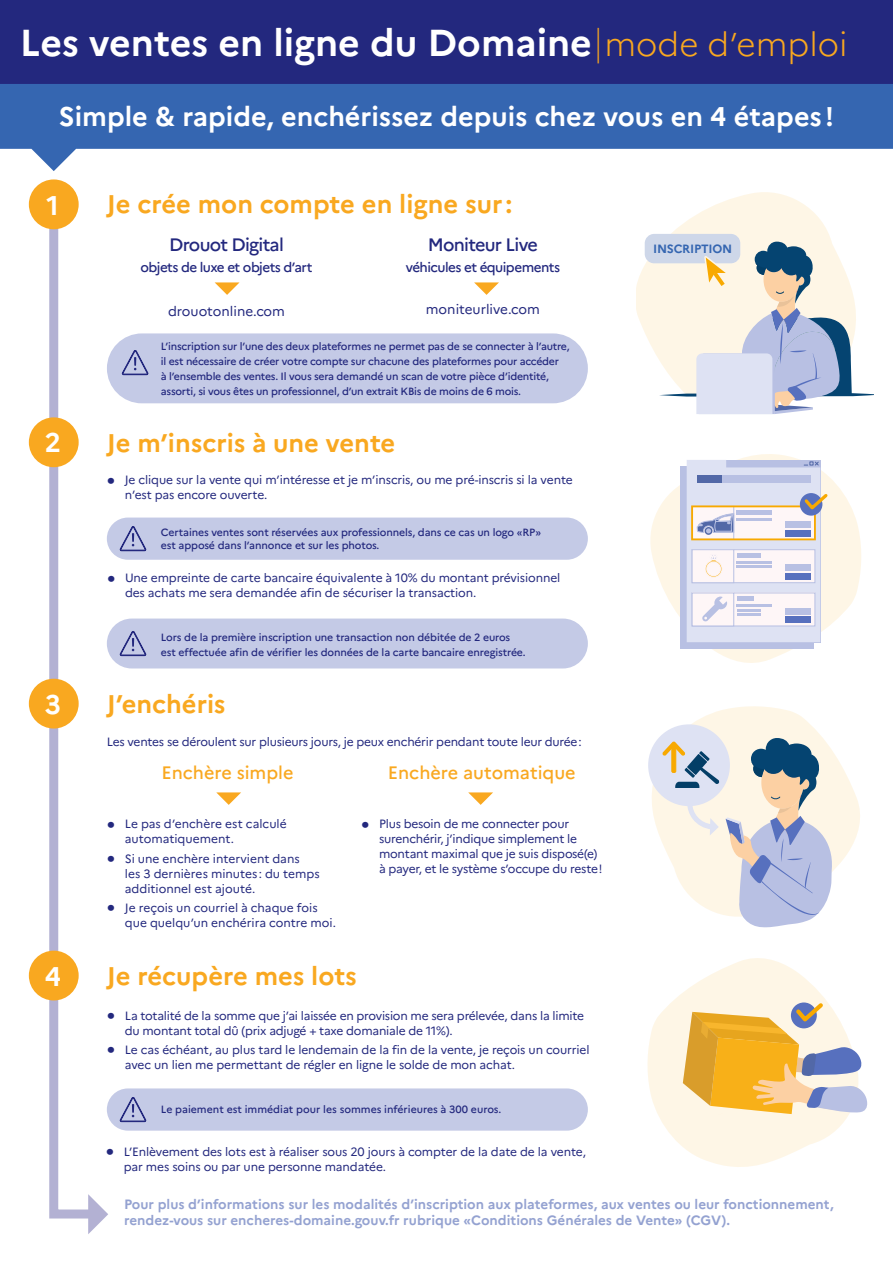
<style>
.page{position:relative;width:893px;height:1263px;background:#fff}
.page>*{position:absolute;margin:0;border:0;box-sizing:border-box;transform-origin:0 0}
.Grand_Titre{font:700 37.5px "Marianne";color:#fff}
.Texte_courant{font:700 27px "Marianne";color:#fff}
.Titre{font:700 25.5px "Marianne";color:#f9a820}
.Texte_courant-2{font:500 18px "Marianne";letter-spacing:-.04em;color:#23287e}
.Texte_courant-3{font:500 18px "Marianne";color:#f9a820}
.Sous-Titre{font:500 18px "Marianne";color:#f9a820}
.Texte_pied_de_page{font:700 13.5px/16.2px "Marianne";color:#94a2d1}
.Texte_courant-4{font:500 13.5px "Marianne";letter-spacing:-.04em;color:#23287e}
.Texte_courant-5{font:13.5px "Marianne";color:#23287e}
.Texte_courant-6{font:12px/15px "Marianne";letter-spacing:-.01em;color:#23287e}
.Liste_Puces_carré_or{font:700 12px "Marianne";letter-spacing:-.02em;color:#3566b1}
.Sous-Titre-2{font:500 10.5px/15px "Marianne";letter-spacing:-.02em;color:#23287e}
.Sous-Titre-3{font:500 10.5px "Marianne";color:#23287e}
.s1{font-weight:100;color:#f9a820}
.s2{font-weight:300;font-size:33px;color:#f9a820}
.s3{font-size:24px}
</style>
<div class="page">
<div style="left:0;top:0;width:893px;height:112px;background:#23287e"></div>
<svg style="left:0;top:84px;width:893px;height:87px;fill:#3566b1"></svg>
<div style="left:107px;top:618px;width:481px;height:50px;background:#c4cae6;border-radius:25px"></div>
<div style="left:107px;top:517px;width:481px;height:43px;background:#c4cae6;border-radius:21px"></div>
<div style="left:107px;top:333px;width:481px;height:70px;background:#c4cae6;border-radius:35px"></div>
<svg style="left:45px;top:209px;width:43px;height:1010px"></svg>
<div style="left:107px;top:1088px;width:481px;height:42px;background:#c4cae6;border-radius:21px"></div>
<div style="left:29px;top:179px;width:50px;height:50px;background:#f9a820;border-radius:50%"></div>
<div style="left:29px;top:417px;width:50px;height:50px;background:#f9a820;border-radius:50%"></div>
<svg style="left:650px;top:454px;width:211px;height:209px"></svg>
<svg style="left:652px;top:706px;width:208px;height:221px"></svg>
<svg style="left:647px;top:958px;width:220px;height:209px"></svg>
<svg style="left:215px;top:282px;width:25px;height:13px"></svg>
<svg style="left:474px;top:282px;width:25px;height:13px"></svg>
<svg style="left:88px;top:1194px;width:20px;height:40px"></svg>
<div style="left:29px;top:679px;width:50px;height:49px;background:#f9a820;border-radius:50%"></div>
<div style="left:29px;top:951px;width:50px;height:49px;background:#f9a820;border-radius:50%"></div>
<svg style="left:216px;top:792px;width:25px;height:13px"></svg>
<svg style="left:468px;top:792px;width:25px;height:13px"></svg>
<svg style="left:636px;top:192px;width:238px;height:222px"></svg>
<svg style="left:122px;top:350px;width:26px;height:25px"></svg>
<svg style="left:120px;top:526px;width:26px;height:25px"></svg>
<svg style="left:120px;top:631px;width:26px;height:25px"></svg>
<svg style="left:120px;top:1097px;width:26px;height:25px"></svg>
<p class="Grand_Titre" style="left:20px;top:19px;width:829px">Les ventes en ligne du Domaine<span class="s1">|</span><span class="s2">mode d’emploi</span></p>
<p class="Texte_courant" style="left:59px;top:100px;width:777px">Simple &amp; rapide, enchérissez depuis chez vous en 4 étapes !</p>
<p class="Texte_courant" style="left:47px;top:188px;width:14px">1</p>
<p class="Titre" style="left:107px;top:189px;width:407px">Je crée mon compte en ligne sur :</p>
<p class="Texte_courant-2" style="left:169px;top:234px;width:116px">Drouot Digital</p>
<p class="Texte_courant-4" style="left:141px;top:259px;width:173px">objets de luxe et objets d’art</p>
<p class="Texte_courant-5" style="left:168px;top:303px;width:118px">drouotonline.com</p>
<p class="Texte_courant-2" style="left:428px;top:234px;width:112px">Moniteur Live</p>
<p class="Texte_courant-4" style="left:406px;top:259px;width:156px">véhicules et équipements</p>
<p class="Texte_courant-5" style="left:426px;top:301px;width:116px">moniteurlive.com</p>
<p class="Liste_Puces_carré_or" style="left:653px;top:241px;width:81px">INSCRIPTION</p>
<p class="Sous-Titre-2" style="left:161px;top:339px;width:410px">L’inscription sur l’une des deux plateformes ne permet pas de se connecter à l’autre, il est nécessaire de créer votre compte sur chacune des plateformes pour accéder<br>à l’ensemble des ventes. Il vous sera demandé un scan de votre pièce d’identité, assorti, si vous êtes un professionnel, d’un extrait KBis de moins de 6 mois.</p>
<p class="Texte_courant" style="left:45px;top:426px;width:18px">2</p>
<p class="Titre" style="left:107px;top:427px;width:290px">Je m’inscris à une vente</p>
<p class="Texte_courant-6" style="left:125px;top:473px;width:449px;text-indent:-18px"><span class="s3">•</span> Je clique sur la vente qui m’intéresse et je m’inscris, ou me pré-inscris si la vente n’est pas encore ouverte.</p>
<p class="Sous-Titre-2" style="left:161px;top:526px;width:382px;line-height:12.6px">Certaines ventes sont réservées aux professionnels, dans ce cas un logo «RP» est apposé dans l’annonce et sur les photos.</p>
<p class="Texte_courant-6" style="left:125px;top:571px;width:437px;text-indent:-18px"><span class="s3">•</span> Une empreinte de carte bancaire équivalente à 10% du montant prévisionnel des achats me sera demandée afin de sécuriser la transaction.</p>
<p class="Sous-Titre-2" style="left:161px;top:630px;width:366px">Lors de la première inscription une transaction non débitée de 2 euros est effectuée afin de vérifier les données de la carte bancaire enregistrée.</p>
<p class="Texte_courant" style="left:45px;top:688px;width:18px">3</p>
<p class="Titre" style="left:107px;top:688px;width:120px">J’enchéris</p>
<p class="Texte_courant-6" style="left:107px;top:734px;width:476px">Les ventes se déroulent sur plusieurs jours, je peux enchérir pendant toute leur durée:</p>
<p class="Sous-Titre" style="left:162px;top:762px;width:134px">Enchère simple</p>
<p class="Texte_courant-6" style="left:125px;top:817px;width:163px;text-indent:-18px"><span class="s3">•</span> Le pas d’enchère est calculé automatiquement.</p>
<p class="Texte_courant-6" style="left:125px;top:851px;width:196px;text-indent:-18px"><span class="s3">•</span> Si une enchère intervient dans<br>les 3 dernières minutes: du temps additionnel est ajouté.</p>
<p class="Texte_courant-6" style="left:125px;top:900px;width:213px;text-indent:-18px"><span class="s3">•</span> Je reçois un courriel à chaque fois que quelqu’un enchérira contre moi.</p>
<p class="Texte_courant-3" style="left:388px;top:762px;width:189px">Enchère automatique</p>
<p class="Texte_courant-6" style="left:379px;top:817px;width:225px;text-indent:-18px"><span class="s3">•</span> Plus besoin de me connecter pour surenchérir, j’indique simplement le montant maximal que je suis disposé(e) à payer, et le système s’occupe du reste!</p>
<p class="Texte_courant" style="left:45px;top:959px;width:18px">4</p>
<p class="Titre" style="left:107px;top:960px;width:252px">Je récupère mes lots</p>
<p class="Texte_courant-6" style="left:125px;top:1008px;width:461px;text-indent:-18px"><span class="s3">•</span> La totalité de la somme que j’ai laissée en provision me sera prélevée, dans la limite du montant total dû (prix adjugé + taxe domaniale de 11%).</p>
<p class="Texte_courant-6" style="left:125px;top:1042px;width:466px;text-indent:-18px"><span class="s3">•</span> Le cas échéant, au plus tard le lendemain de la fin de la vente, je reçois un courriel avec un lien me permettant de régler en ligne le solde de mon achat.</p>
<p class="Sous-Titre-3" style="left:161px;top:1103px;width:342px">Le paiement est immédiat pour les sommes inférieures à 300 euros.</p>
<p class="Texte_courant-6" style="left:124px;top:1144px;width:463px;text-indent:-18px"><span class="s3">•</span> L’Enlèvement des lots est à réaliser sous 20 jours à compter de la date de la vente, par mes soins ou par une personne mandatée.</p>
<p class="Texte_pied_de_page" style="left:124px;top:1195px;width:711px">Pour plus d’informations sur les modalités d’inscription aux plateformes, aux ventes ou leur fonctionnement, rendez-vous sur encheres-domaine.gouv.fr rubrique «Conditions Générales de Vente» (CGV).</p>
</div>
